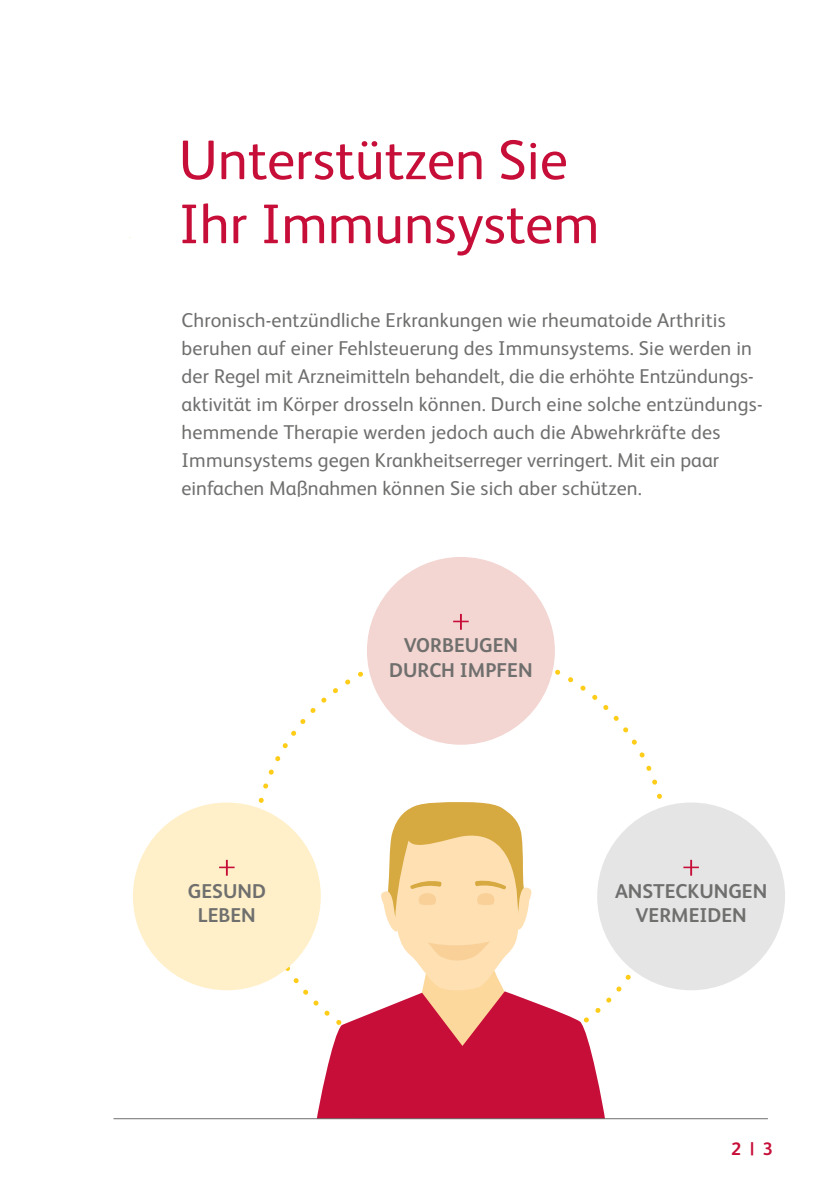
<style>
.page{position:relative;width:840px;height:1191px;background:#fff}
.page>*{position:absolute;margin:0;border:0;box-sizing:border-box;transform-origin:0 0}
.t1{font:56px/64px "FS Albert Pro";color:#c60e38}
.t2{font:20px/28px "FS Albert Pro";letter-spacing:.01em;color:#6f6f6e}
.t3{font:700 20px/24px "FS Albert Pro";color:#6f6f6e;text-align:center}
.t4{font:700 18px "FS Albert Pro";color:#c60e38}
</style>
<div class="page">
<svg style="left:463px;top:643px;width:199px;height:156px"></svg>
<svg style="left:258px;top:660px;width:193px;height:193px"></svg>
<svg style="left:249px;top:864px;width:67px;height:142px"></svg>
<div style="left:597px;top:802px;width:187px;height:188px;background:#e5e5e5;border-radius:50%"></div>
<div style="left:367px;top:557px;width:187px;height:187px;background:#f3d5d1;border-radius:50%"></div>
<div style="left:133px;top:802px;width:187px;height:188px;background:#fff0c9;border-radius:50%"></div>
<hr style="left:113px;top:1118px;width:654px;height:1px;background:#6f6f6e">
<svg style="left:316px;top:801px;width:288px;height:318px"></svg>
<svg style="left:683px;top:860px;width:15px;height:15px"></svg>
<svg style="left:453px;top:614px;width:15px;height:15px"></svg>
<svg style="left:219px;top:860px;width:15px;height:15px"></svg>
<h1 class="t1" style="left:179px;top:124px;width:422px">Unterstützen Sie<br>Ihr Immunsystem</h1>
<p class="t2" style="left:181px;top:305px;width:582px">Chronisch-entzündliche Erkrankungen wie rheumatoide Arthritis beruhen auf einer Fehlsteuerung des Immunsystems. Sie werden in der Regel mit Arzneimitteln behandelt, die die erhöhte Entzündungs&shy;aktivität im Körper drosseln können. Durch eine solche entzündungs&shy;hemmende Therapie werden jedoch auch die Abwehrkräfte des Immunsystems gegen Krankheitserreger verringert. Mit ein paar einfachen Maßnahmen können Sie sich aber schützen.</p>
<p class="t3" style="left:188px;top:878px;width:79px">GESUND<br>LEBEN</p>
<p class="t3" style="left:389px;top:632px;width:145px">VORBEUGEN<br>DURCH IMPFEN</p>
<p class="t3" style="left:614px;top:878px;width:154px">ANSTECKUNGEN<br>VERMEIDEN</p>
<p class="t4" style="left:730px;top:1135px;width:43px">2 | 3</p>
</div>
